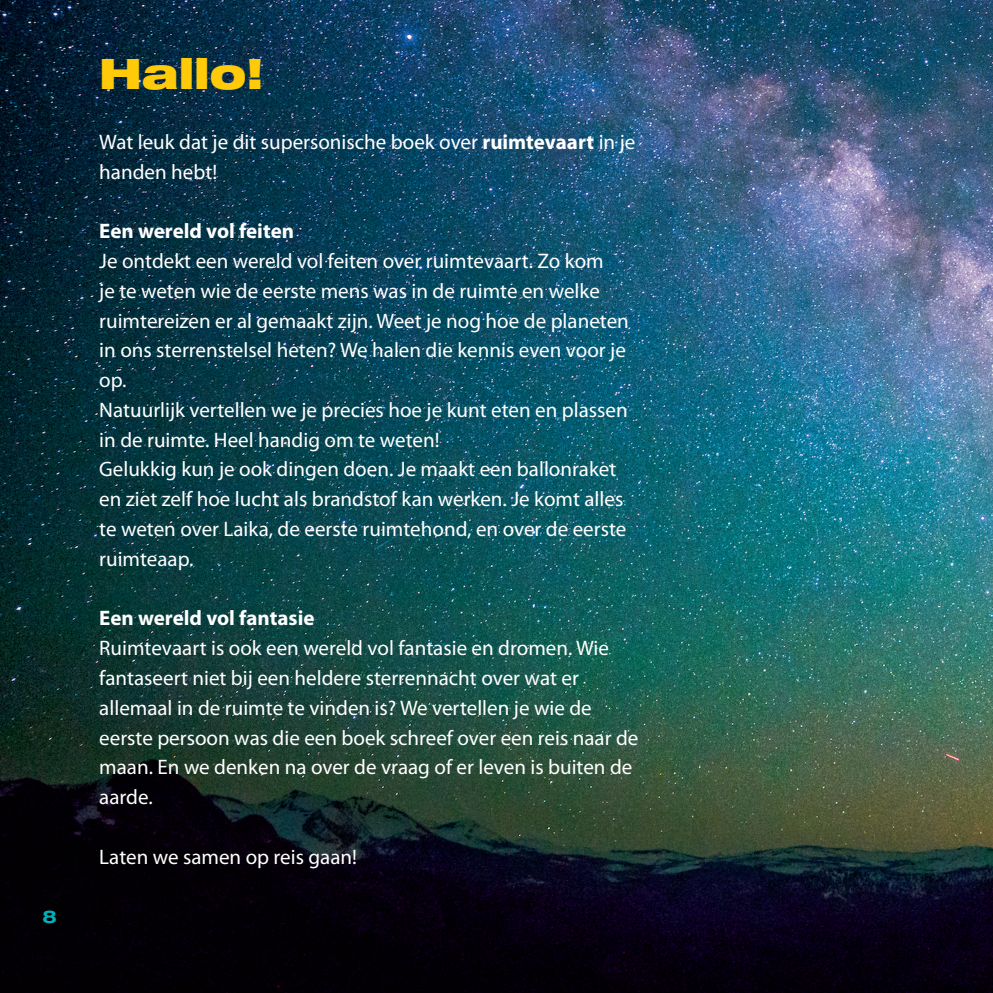
<style>
.page{position:relative;width:993px;height:993px;background:#fff}
.page>*{position:absolute;margin:0;border:0;box-sizing:border-box;transform-origin:0 0}
.t1{font:900 expanded 42px "Helvetica Neue LT Std";color:#feca0a}
.t2{font:21px/29.8px "Myriad Pro";color:#fff}
.t3{font:700 21px "Myriad Pro";color:#fff}
.t4{font:700 expanded 17.5px "Helvetica Neue LT Std";color:#00afb9}
.s1{font-weight:700}
</style>
<div class="page">
<img style="left:0;top:0;width:992px;height:992px">
<p class="t4" style="left:42px;top:906px;width:16px">8</p>
<h1 class="t1" style="left:99px;top:59px;width:166px">Hallo!</h1>
<p class="t2" style="left:99px;top:128px;width:537px">Wat leuk dat je dit supersonische boek over <span class="s1">ruimtevaart</span> in je handen hebt!</p>
<p class="t3" style="left:99px;top:223px;width:196px">Een wereld vol feiten</p>
<p class="t2" style="left:99px;top:247px;width:531px">Je ontdekt een wereld vol feiten over ruimtevaart. Zo kom<br>je te weten wie de eerste mens was in de ruimte en welke ruimtereizen er al gemaakt zijn. Weet je nog hoe de planeten in ons sterrenstelsel heten? We halen die kennis even voor je op.<br>Natuurlijk vertellen we je precies hoe je kunt eten en plassen in de ruimte. Heel handig om te weten!<br>Gelukkig kun je ook dingen doen. Je maakt een ballonraket en ziet zelf hoe lucht als brandstof kan werken. Je komt alles te weten over Laika, de eerste ruimtehond, en over de eerste ruimteaap.</p>
<p class="t3" style="left:99px;top:610px;width:217px">Een wereld vol fantasie</p>
<p class="t2" style="left:99px;top:634px;width:540px">Ruimtevaart is ook een wereld vol fantasie en dromen. Wie fantaseert niet bij een heldere sterrennacht over wat er allemaal in de ruimte te vinden is? We vertellen je wie de eerste persoon was die een boek schreef over een reis naar de maan. En we denken na over de vraag of er leven is buiten de aarde.</p>
<p class="t2" style="left:99px;top:843px;width:259px">Laten we samen op reis gaan!</p>
</div>
